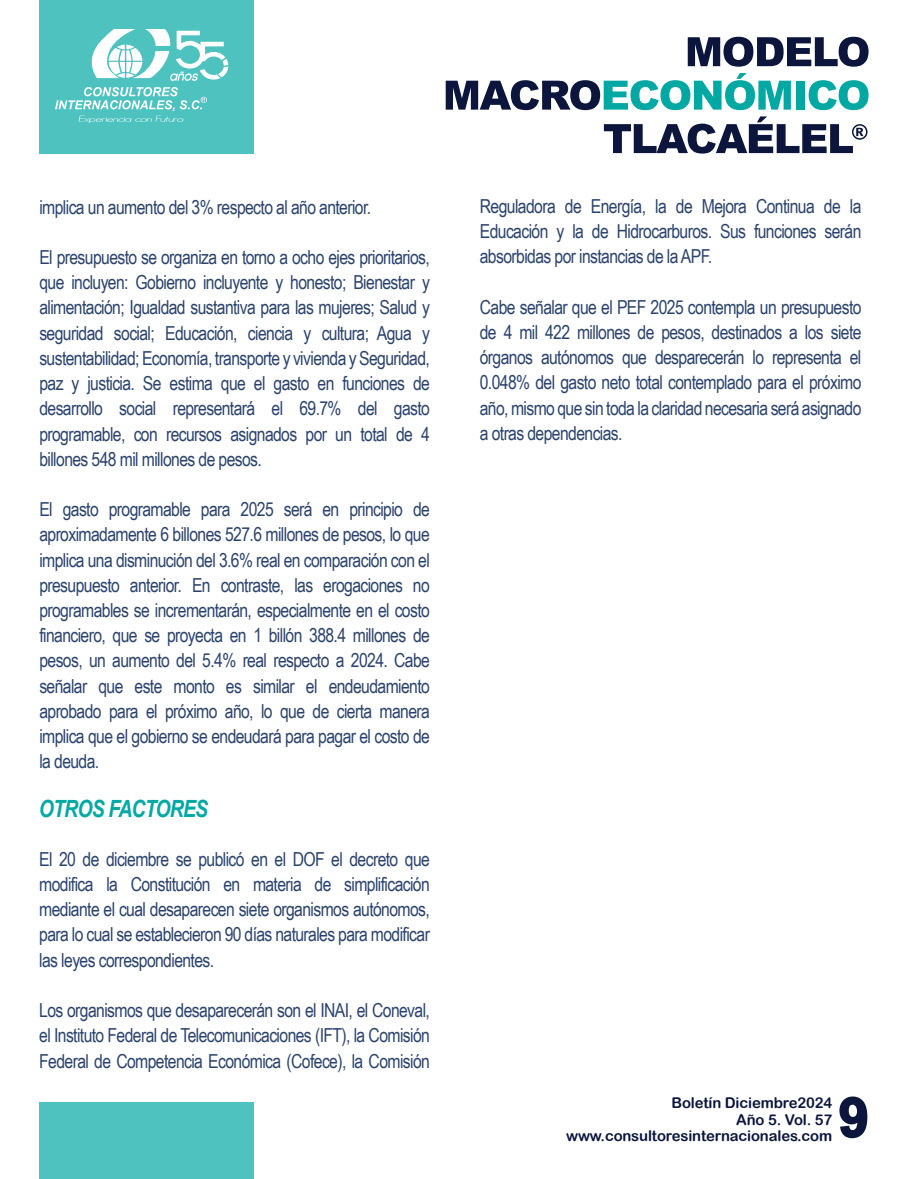
<style>
.page{position:relative;width:910px;height:1179px;background:#fff}
.page>*{position:absolute;margin:0;border:0;box-sizing:border-box;transform-origin:0 0}
.t1{font:700 54.4px "Arial";color:#0c163c}
.t2{font:italic 700 23.8px "Arial Narrow";letter-spacing:-.03em;color:#00a8a4}
.t3{font:19.2px/25.2px "Arial Narrow";letter-spacing:-.03em;color:#2b436c;text-align:justify}
.t4{font:14.8px/16.4px "Arial Rounded MT Bold";letter-spacing:-.01em;color:#0c163c;text-align:right}
</style>
<div class="page">
<div style="left:39px;top:1px;width:214px;height:152px;background:#4dc2bf"></div>
<svg style="left:839px;top:1096px;width:29px;height:43px"></svg>
<div style="left:39px;top:1102px;width:214px;height:77px;background:#4dc2bf"></div>
<svg style="left:687px;top:37px;width:181px;height:30px"></svg>
<svg style="left:445px;top:73px;width:345px;height:37px"></svg>
<div style="left:795px;top:81px;width:9px;height:29px;background:#00a8a4"></div>
<svg style="left:808px;top:80px;width:60px;height:30px"></svg>
<svg style="left:604px;top:116px;width:263px;height:38px"></svg>
<svg style="left:55px;top:87px;width:152px;height:36px"></svg>
<svg style="left:92px;top:29px;width:136px;height:52px"></svg>
<p class="t3" style="left:39px;top:193px;width:333px">implica un aumento del 3% respecto al año anterior.</p>
<p class="t3" style="left:39px;top:244px;width:392px">El presupuesto se organiza en torno a ocho ejes prioritarios, que incluyen: Gobierno incluyente y honesto; Bienestar y alimentación; Igualdad sustantiva para las mujeres; Salud y seguridad social; Educación, ciencia y cultura; Agua y sustentabilidad; Economía, transporte y vivienda y Seguridad, paz y justicia. Se estima que el gasto en funciones de desarrollo social representará el 69.7% del gasto programable, con recursos asignados por un total de 4 billones 548 mil millones de pesos.</p>
<p class="t3" style="left:39px;top:496px;width:392px">El gasto programable para 2025 será en principio de aproximadamente 6 billones 527.6 millones de pesos, lo que implica una disminución del 3.6% real en comparación con el presupuesto anterior. En contraste, las erogaciones no programables se incrementarán, especialmente en el costo financiero, que se proyecta en 1 billón 388.4 millones de pesos, un aumento del 5.4% real respecto a 2024. Cabe señalar que este monto es similar el endeudamiento aprobado para el próximo año, lo que de cierta manera implica que el gobierno se endeudará para pagar el costo de la deuda.</p>
<p class="t2" style="left:39px;top:790px;width:171px">OTROS FACTORES</p>
<p class="t3" style="left:39px;top:846px;width:392px">El 20 de diciembre se publicó en el DOF el decreto que modifica la Constitución en materia de simplificación mediante el cual desaparecen siete organismos autónomos, para lo cual se establecieron 90 días naturales para modificar las leyes correspondientes.</p>
<p class="t3" style="left:39px;top:997px;width:392px">Los organismos que desaparecerán son el INAI, el Coneval, el Instituto Federal de Telecomunicaciones (IFT), la Comisión Federal de Competencia Económica (Cofece), la Comisión</p>
<p class="t3" style="left:480px;top:193px;width:383px">Reguladora de Energía, la de Mejora Continua de la Educación y la de Hidrocarburos. Sus funciones serán absorbidas por instancias de la APF.</p>
<p class="t3" style="left:480px;top:294px;width:383px">Cabe señalar que el PEF 2025 contempla un presupuesto de 4 mil 422 millones de pesos, destinados a los siete órganos autónomos que desparecerán lo representa el 0.048% del gasto neto total contemplado para el próximo año, mismo que sin toda la claridad necesaria será asignado a otras dependencias.</p>
<p class="t4" style="left:566px;top:1095px;width:268px">Boletín Diciembre2024<br>Año 5. Vol. 57 www.consultoresinternacionales.com</p>
<h1 class="t1" style="left:838px;top:1081px;width:32px">9</h1>
</div>
